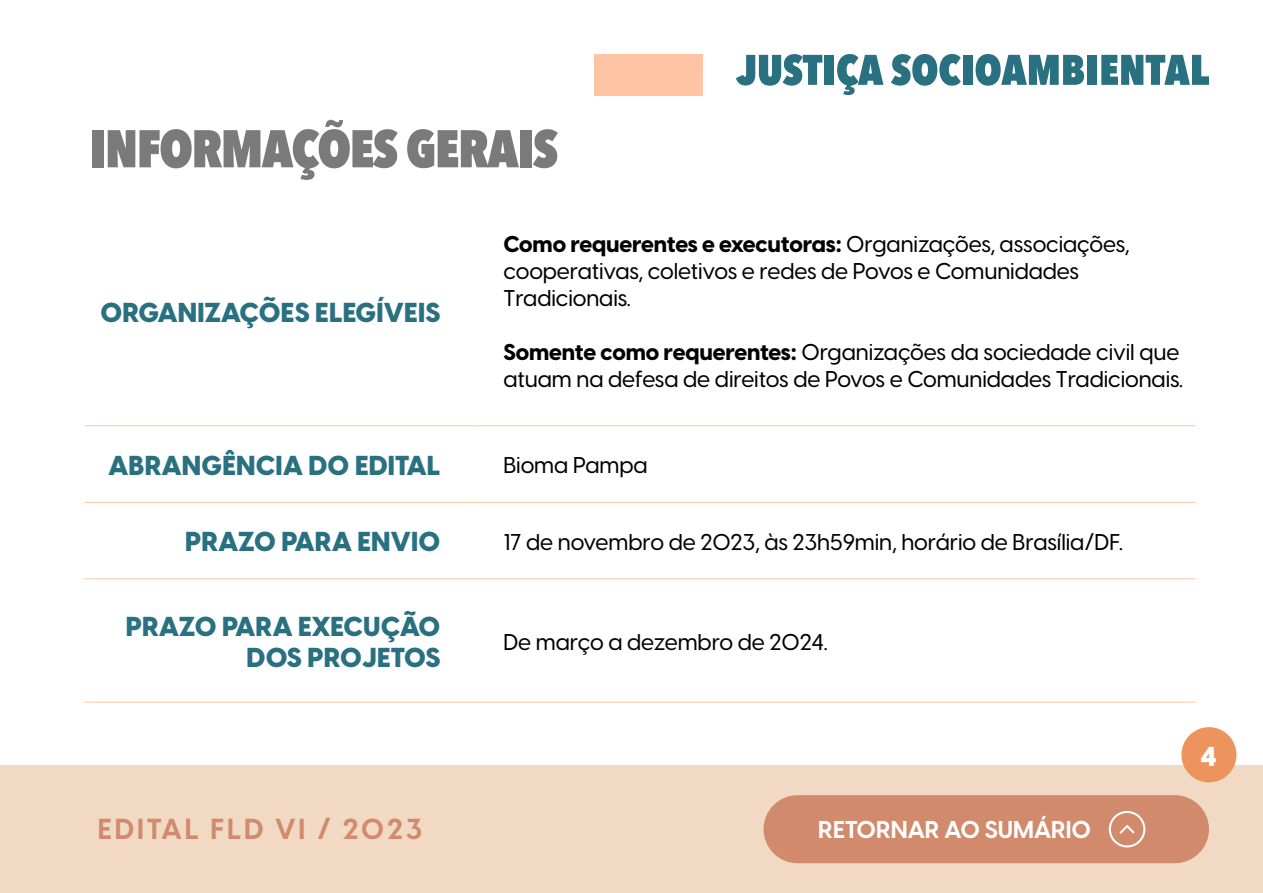
<style>
.page{position:relative;width:1263px;height:893px;background:#fff}
.page>*{position:absolute;margin:0;border:0;box-sizing:border-box;transform-origin:0 0}
.t1{font:800 52.5px "Avenir Next Condensed";letter-spacing:-.025em;color:#7a7a7a}
.t2{font:700 28.5px "Visby CF";letter-spacing:.1em;color:#d18a6b}
.t3{font:800 27px/31.5px "Visby CF";letter-spacing:.01em;color:#297080;text-align:right}
.t4{font:800 27px "Visby CF";color:#fff}
.t5{font:700 24px "Visby CF";color:#fff}
.t6{font:500 22.5px/27px "Visby CF";letter-spacing:-.005em;color:#000}
.s1{font-weight:800}
</style>
<div class="page">
<div style="left:0;top:765px;width:1263px;height:128px;background:#f2d9c4"></div>
<div style="left:763px;top:795px;width:446px;height:68px;background:#d18a6b;border-radius:34px"></div>
<svg style="left:1109px;top:811px;width:36px;height:36px"></svg>
<div style="left:1181px;top:727px;width:55px;height:55px;background:#ed945e;border-radius:27px"></div>
<div style="left:594px;top:54px;width:109px;height:41px;background:#ffc4a3"></div>
<svg style="left:736px;top:54px;width:86px;height:32px"></svg>
<div style="left:824px;top:55px;width:10px;height:30px;background:#297080"></div>
<svg style="left:837px;top:54px;width:46px;height:41px"></svg>
<svg style="left:891px;top:54px;width:70px;height:32px"></svg>
<div style="left:963px;top:55px;width:9px;height:30px;background:#297080"></div>
<svg style="left:975px;top:54px;width:109px;height:32px"></svg>
<div style="left:1088px;top:55px;width:9px;height:30px;background:#297080"></div>
<svg style="left:1101px;top:55px;width:108px;height:30px"></svg>
<hr style="left:84px;top:425px;width:388px;height:1px;background:#ffc4a3">
<hr style="left:472px;top:425px;width:723px;height:1px;background:#ffc4a3">
<hr style="left:84px;top:502px;width:388px;height:1px;background:#ffc4a3">
<hr style="left:472px;top:502px;width:723px;height:1px;background:#ffc4a3">
<hr style="left:84px;top:578px;width:388px;height:1px;background:#ffc4a3">
<hr style="left:472px;top:578px;width:723px;height:1px;background:#ffc4a3">
<hr style="left:84px;top:702px;width:388px;height:1px;background:#ffc4a3">
<hr style="left:472px;top:702px;width:723px;height:1px;background:#ffc4a3">
<h1 class="t1" style="left:89px;top:116px;width:470px">INFORMAÇÕES GERAIS</h1>
<p class="t3" style="left:100px;top:297px;width:341px">ORGANIZAÇÕES ELEGÍVEIS</p>
<p class="t6" style="left:503px;top:231px;width:627px"><span class="s1">Como requerentes e executoras:</span> Organizações, associações, cooperativas, coletivos e redes de Povos e Comunidades<br>Tradicionais.</p>
<p class="t6" style="left:503px;top:339px;width:681px"><span class="s1">Somente como requerentes:</span> Organizações da sociedade civil que atuam na defesa de direitos de Povos e Comunidades Tradicionais.</p>
<p class="t3" style="left:109px;top:450px;width:333px">ABRANGÊNCIA DO EDITAL</p>
<p class="t6" style="left:503px;top:452px;width:146px">Bioma Pampa</p>
<p class="t3" style="left:185px;top:526px;width:257px">PRAZO PARA ENVIO</p>
<p class="t6" style="left:503px;top:528px;width:621px">17 de novembro de 2023, às 23h59min, horário de Brasília/DF.</p>
<p class="t3" style="left:126px;top:611px;width:316px">PRAZO PARA EXECUÇÃO<br>DOS PROJETOS</p>
<p class="t6" style="left:503px;top:628px;width:326px">De março a dezembro de 2024.</p>
<p class="t2" style="left:98px;top:811px;width:326px">EDITAL FLD VI / 2023</p>
<p class="t5" style="left:818px;top:814px;width:274px">RETORNAR AO SUMÁRIO</p>
<p class="t4" style="left:1200px;top:738px;width:18px">4</p>
</div>
